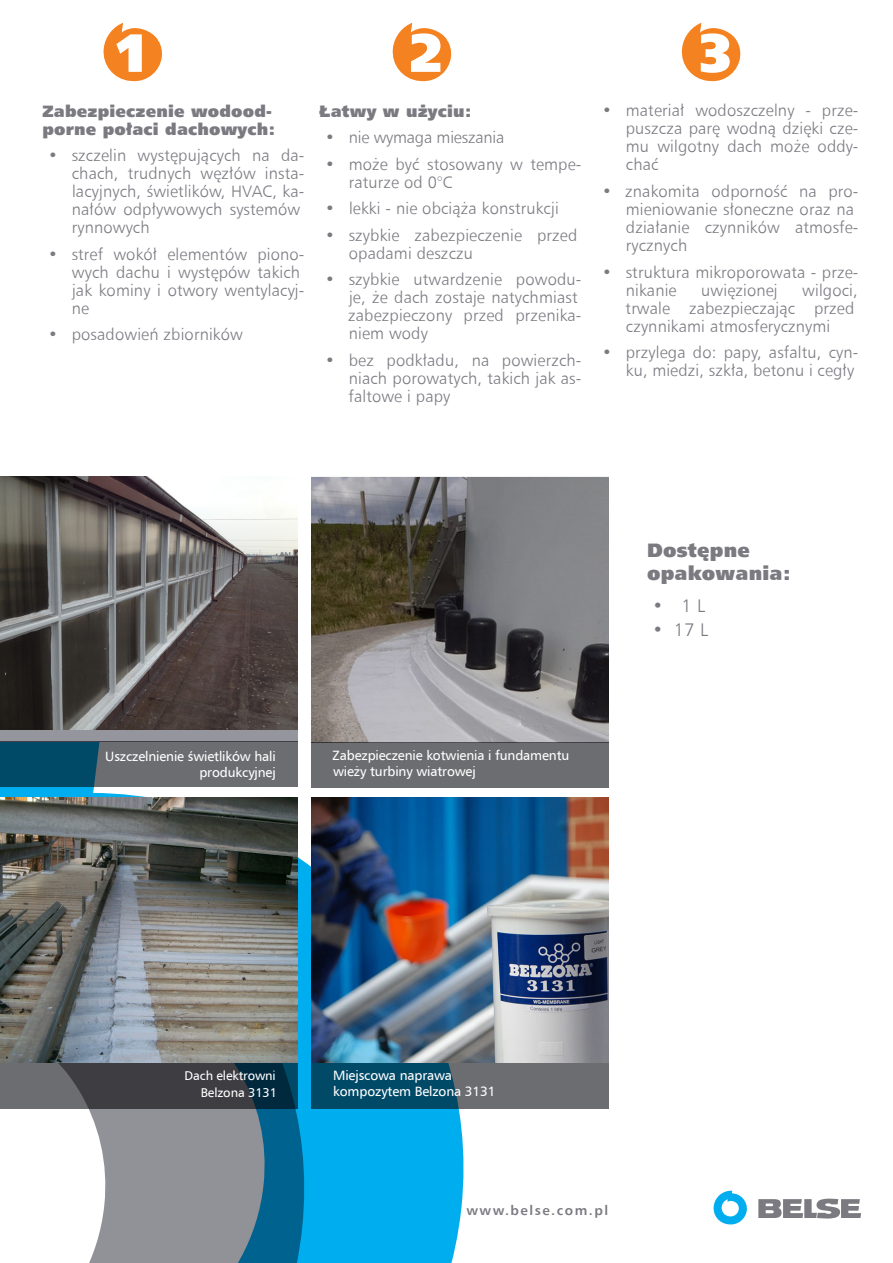
<style>
.page{position:relative;width:893px;height:1263px;background:#fff}
.page>*{position:absolute;margin:0;border:0;box-sizing:border-box;transform-origin:0 0}
.t1{font:54px "Humnst 777 X Blk EU";color:#fff}
.t2{font:19.5px/23.4px "Humnst 777 X Blk EU";letter-spacing:.01em;color:#7b7a81}
.t3{font:18.3px "Humnst 777 Lt EU";color:#7b7a81}
.t4{font:16.5px/18px "Humnst 777 Lt EU";letter-spacing:.01em;color:#7b7a81}
.t5{font:16.5px/18px "Humnst 777 X Blk EU";letter-spacing:.01em;color:#7b7a81}
.t6{font:16.5px "Humnst 777 Lt EU";letter-spacing:-.01em;color:#7b7a81}
.t7{font:13.5px/16.5px "Humnst 777 EU";letter-spacing:-.01em;color:#fff}
.t8{font:700 13.5px "Humnst 777 EU";letter-spacing:.11em;color:#7b7a81}
.t9{font:12.75px "Humnst 777 EU";letter-spacing:-.01em;color:#fff}
</style>
<div class="page">
<svg style="left:0;top:787px;width:465px;height:476px"></svg>
<img style="left:311px;top:476px;width:298px;height:266px">
<img style="left:0;top:797px;width:298px;height:266px">
<div style="left:0;top:477px;width:298px;height:265px;background:#95959e"></div>
<img style="left:0;top:477px;width:298px;height:252px">
<img style="left:311px;top:797px;width:298px;height:266px">
<svg style="left:758px;top:1198px;width:103px;height:20px"></svg>
<svg style="left:713px;top:1190px;width:34px;height:35px"></svg>
<svg style="left:103px;top:22px;width:59px;height:60px"></svg>
<svg style="left:392px;top:23px;width:60px;height:59px"></svg>
<svg style="left:681px;top:23px;width:60px;height:59px"></svg>
<svg style="left:0;top:742px;width:298px;height:45px;background:#48616d"></svg>
<svg style="left:311px;top:1063px;width:298px;height:45px;background:#385c6c"></svg>
<svg style="left:0;top:1063px;width:298px;height:45px;background:#3e464e"></svg>
<div style="left:311px;top:742px;width:298px;height:45px;background:#6c6d70"></div>
<p class="t1" style="left:116px;top:18px;width:32px">1</p>
<p class="t1" style="left:410px;top:18px;width:34px">2</p>
<p class="t1" style="left:699px;top:18px;width:33px">3</p>
<p class="t5" style="left:42px;top:102px;width:234px">Zabezpieczenie wodood&shy;porne połaci dachowych:</p>
<p class="t4" style="left:72px;top:146px;width:234px;text-indent:-24px">• szczelin występujących na da&shy;chach, trudnych węzłów insta&shy;lacyjnych, świetlików, HVAC, ka&shy;nałów odpływowych systemów rynnowych</p>
<p class="t4" style="left:72px;top:245px;width:234px;text-indent:-24px">• stref wokół elementów piono&shy;wych dachu i występów takich jak kominy i otwory wentylacyj&shy;ne</p>
<p class="t4" style="left:48px;top:325px;width:196px">• posadowień zbiorników</p>
<p class="t5" style="left:319px;top:102px;width:154px">Łatwy w użyciu:</p>
<p class="t6" style="left:325px;top:127px;width:181px">• nie wymaga mieszania</p>
<p class="t4" style="left:349px;top:155px;width:234px;text-indent:-24px">• może być stosowany w tempe&shy;raturze od 0°C</p>
<p class="t4" style="left:325px;top:199px;width:235px">• lekki - nie obciąża konstrukcji</p>
<p class="t4" style="left:349px;top:226px;width:230px;text-indent:-24px">• szybkie zabezpieczenie przed opadami deszczu</p>
<p class="t4" style="left:348px;top:270px;width:235px;text-indent:-23px">• szybkie utwardzenie powodu&shy;je, że dach zostaje natychmiast zabezpieczony przed przenika&shy;niem wody</p>
<p class="t4" style="left:349px;top:351px;width:234px;text-align:justify;text-indent:-24px">• bez podkładu, na powierzch&shy;niach porowatych, takich jak as&shy;faltowe i papy</p>
<p class="t4" style="left:626px;top:102px;width:234px;text-align:justify;text-indent:-24px">• materiał wodoszczelny - prze&shy;puszcza parę wodną dzięki cze&shy;mu wilgotny dach może oddy&shy;chać</p>
<p class="t4" style="left:626px;top:182px;width:234px;text-indent:-24px">• znakomita odporność na pro&shy;mieniowanie słoneczne oraz na działanie czynników atmosfe&shy;rycznych</p>
<p class="t4" style="left:626px;top:263px;width:234px;text-indent:-24px">• struktura mikroporowata - prze&shy;nikanie</p>
<p class="t4" style="left:626px;top:281px;width:234px;text-indent:177px">wilgoci, trwale zabezpieczając przed czynnikami atmosferycznymi</p>
<p class="t4" style="left:602px;top:343px;width:258px;text-align:right">• przylega do: papy, asfaltu, cyn&shy;ku, miedzi, szkła, betonu i cegły</p>
<p class="t4" style="left:701px;top:281px;width:78px">uwięzionej</p>
<p class="t7" style="left:105px;top:747px;width:172px">Uszczelnienie świetlików hali</p>
<p class="t7" style="left:199px;top:764px;width:78px">produkcyjnej</p>
<p class="t7" style="left:333px;top:747px;width:238px">Zabezpieczenie kotwienia i fundamentu wieży turbiny wiatrowej</p>
<p class="t2" style="left:647px;top:539px;width:145px">Dostępne opakowania:</p>
<p class="t3" style="left:652px;top:594px;width:54px">• 1 L</p>
<p class="t3" style="left:652px;top:618px;width:57px">• 17 L</p>
<p class="t9" style="left:185px;top:1068px;width:93px">Dach elektrowni</p>
<p class="t9" style="left:201px;top:1084px;width:78px">Belzona 3131</p>
<p class="t7" style="left:333px;top:1066px;width:120px">Miejscowa naprawa</p>
<p class="t7" style="left:333px;top:1083px;width:164px">kompozytem Belzona 3131</p>
<p class="t8" style="left:466px;top:1201px;width:143px">www.belse.com.pl</p>
</div>
